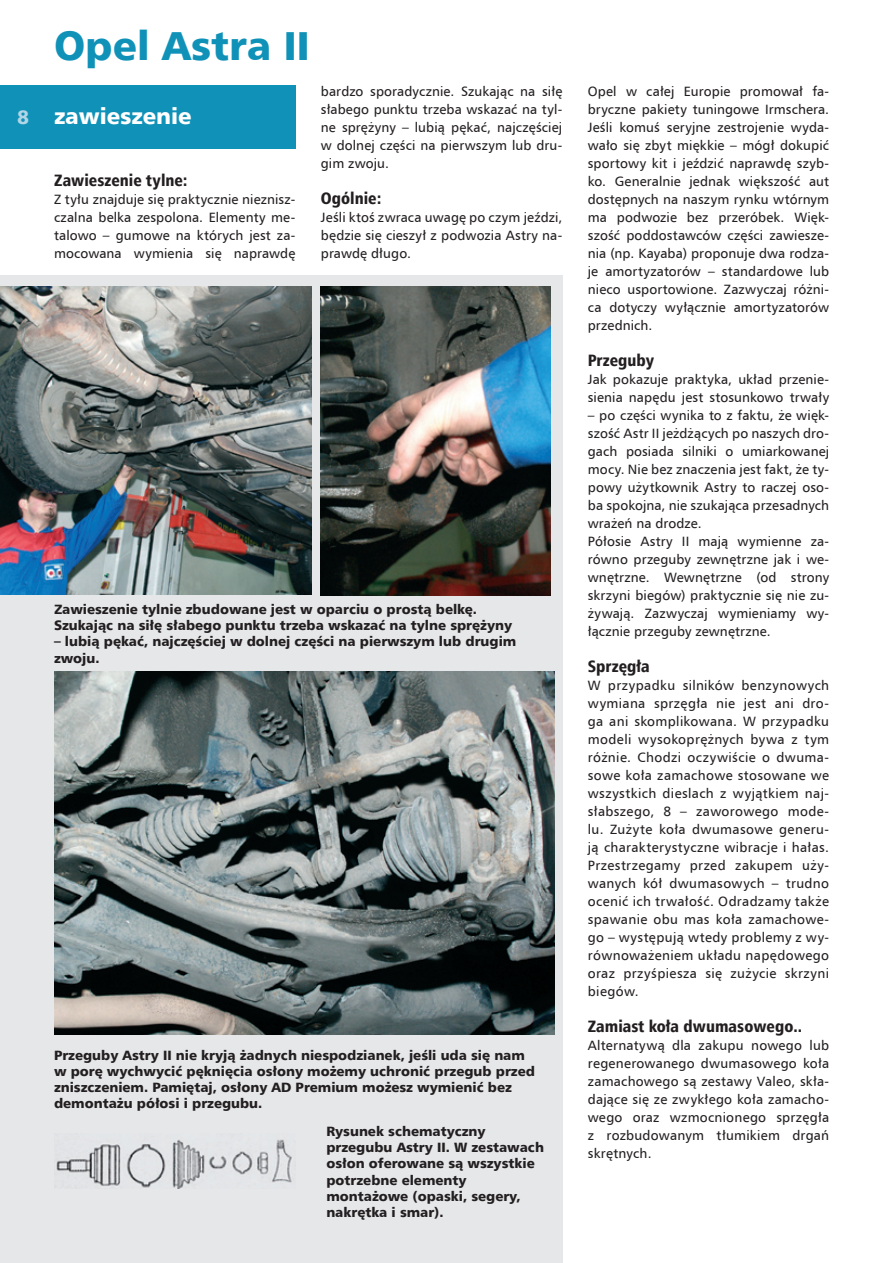
<style>
.page{position:relative;width:893px;height:1263px;background:#fff}
.page>*{position:absolute;margin:0;border:0;box-sizing:border-box;transform-origin:0 0}
.t1{font:40.5px "Humnst 777 Blk EU";color:#1092b8}
.t2{font:22.5px "Humnst 777 Blk EU";color:#fff}
.t3{font:19.5px "Humnst 777 Blk EU";color:#b3d6e7}
.t4{font:16.5px "Humnst 777 Blk Cn EU";color:#231f20}
.t5{font:13.5px/18px "Humnst 777 EU";letter-spacing:.01em;color:#231f20;text-align:justify}
.t6{font:13.5px/16.2px "Humnst 777 Blk EU";color:#231f20}
</style>
<div class="page">
<div style="left:0;top:85px;width:296px;height:64px;background:#1092b8"></div>
<div style="left:0;top:276px;width:562px;height:450px;background:#e6e7e9"></div>
<div style="left:0;top:726px;width:562px;height:537px;background:#e6e7e9"></div>
<img style="left:54px;top:1139px;width:238px;height:49px">
<img style="left:54px;top:672px;width:500px;height:363px">
<img style="left:0;top:286px;width:312px;height:309px">
<img style="left:321px;top:286px;width:230px;height:310px">
<h3 class="t3" style="left:17px;top:105px;width:14px">8</h3>
<h1 class="t1" style="left:54px;top:19px;width:257px">Opel Astra II</h1>
<h2 class="t2" style="left:54px;top:102px;width:139px">zawieszenie</h2>
<p class="t4" style="left:54px;top:169px;width:135px">Zawieszenie tylne:</p>
<p class="t5" style="left:54px;top:190px;width:243px">Z tyłu znajduje się praktycznie nieznisz&shy;czalna belka zespolona. Elementy me&shy;talowo – gumowe na których jest za&shy;mocowana wymienia się naprawdę</p>
<p class="t5" style="left:321px;top:82px;width:243px">bardzo sporadycznie. Szukając na siłę słabego punktu trzeba wskazać na tyl&shy;ne sprężyny – lubią pękać, najczęściej w dolnej części na pierwszym lub dru&shy;gim zwoju.</p>
<p class="t4" style="left:321px;top:187px;width:62px">Ogólnie:</p>
<p class="t5" style="left:321px;top:208px;width:243px">Jeśli ktoś zwraca uwagę po czym jeździ, będzie się cieszył z podwozia Astry na&shy;prawdę długo.</p>
<p class="t6" style="left:54px;top:601px;width:460px">Zawieszenie tylnie zbudowane jest w oparciu o prostą belkę.<br>Szukając na siłę słabego punktu trzeba wskazać na tylne sprężyny</p>
<p class="t6" style="left:54px;top:634px;width:464px">– lubią pękać, najczęściej w dolnej części na pierwszym lub drugim zwoju.</p>
<p class="t6" style="left:54px;top:1047px;width:482px">Przeguby Astry II nie kryją żadnych niespodzianek, jeśli uda się nam w porę wychwycić pęknięcia osłony możemy uchronić przegub przed zniszczeniem. Pamiętaj, osłony AD Premium możesz wymienić bez demontażu półosi i przegubu.</p>
<p class="t6" style="left:326px;top:1123px;width:219px">Rysunek schematyczny przegubu Astry II. W zestawach osłon oferowane są wszystkie potrzebne elementy montażowe (opaski, segery, nakrętka i smar).</p>
<p class="t5" style="left:588px;top:82px;width:243px">Opel w całej Europie promował fa&shy;bryczne pakiety tuningowe Irmschera.<br>Jeśli komuś seryjne zestrojenie wyda&shy;wało się zbyt miękkie – mógł dokupić sportowy kit i jeździć naprawdę szyb&shy;ko. Generalnie jednak większość aut dostępnych na naszym rynku wtórnym ma podwozie bez przeróbek. Więk&shy;szość poddostawców części zawiesze&shy;nia (np. Kayaba) proponuje dwa rodza&shy;je amortyzatorów – standardowe lub nieco usportowione. Zazwyczaj różni&shy;ca dotyczy wyłącznie amortyzatorów przednich.</p>
<p class="t4" style="left:588px;top:349px;width:68px">Przeguby</p>
<p class="t5" style="left:588px;top:370px;width:243px">Jak pokazuje praktyka, układ przenie&shy;sienia napędu jest stosunkowo trwały</p>
<p class="t5" style="left:588px;top:406px;width:243px;text-align:left">– po części wynika to z faktu, że więk&shy;szość Astr II jeżdżących po naszych dro&shy;gach posiada silniki o umiarkowanej mocy. Nie bez znaczenia jest fakt, że ty&shy;powy użytkownik Astry to raczej oso&shy;ba spokojna, nie szukająca przesadnych wrażeń na drodze.<br>Półosie Astry II mają wymienne za&shy;równo przeguby zewnętrzne jak i we&shy;wnętrzne. Wewnętrzne (od strony skrzyni biegów) praktycznie się nie zu&shy;żywają. Zazwyczaj wymieniamy wy&shy;łącznie przeguby zewnętrzne.</p>
<p class="t4" style="left:588px;top:655px;width:64px">Sprzęgła</p>
<p class="t5" style="left:588px;top:676px;width:243px">W przypadku silników benzynowych wymiana sprzęgła nie jest ani dro&shy;ga ani skomplikowana. W przypadku modeli wysokoprężnych bywa z tym różnie. Chodzi oczywiście o dwuma&shy;sowe koła zamachowe stosowane we wszystkich dieslach z wyjątkiem naj&shy;słabszego, 8 – zaworowego mode&shy;lu. Zużyte koła dwumasowe generu&shy;ją charakterystyczne wibracje i hałas.<br>Przestrzegamy przed zakupem uży&shy;wanych kół dwumasowych – trudno ocenić ich trwałość. Odradzamy także spawanie obu mas koła zamachowe&shy;go – występują wtedy problemy z wy&shy;równoważeniem układu napędowego oraz przyśpiesza się zużycie skrzyni biegów.</p>
<p class="t4" style="left:588px;top:1015px;width:216px">Zamiast koła dwumasowego..</p>
<p class="t5" style="left:588px;top:1036px;width:243px">Alternatywą dla zakupu nowego lub regenerowanego dwumasowego koła zamachowego są zestawy Valeo, skła&shy;dające się ze zwykłego koła zamacho&shy;wego oraz wzmocnionego sprzęgła z rozbudowanym tłumikiem drgań skrętnych.</p>
</div>
